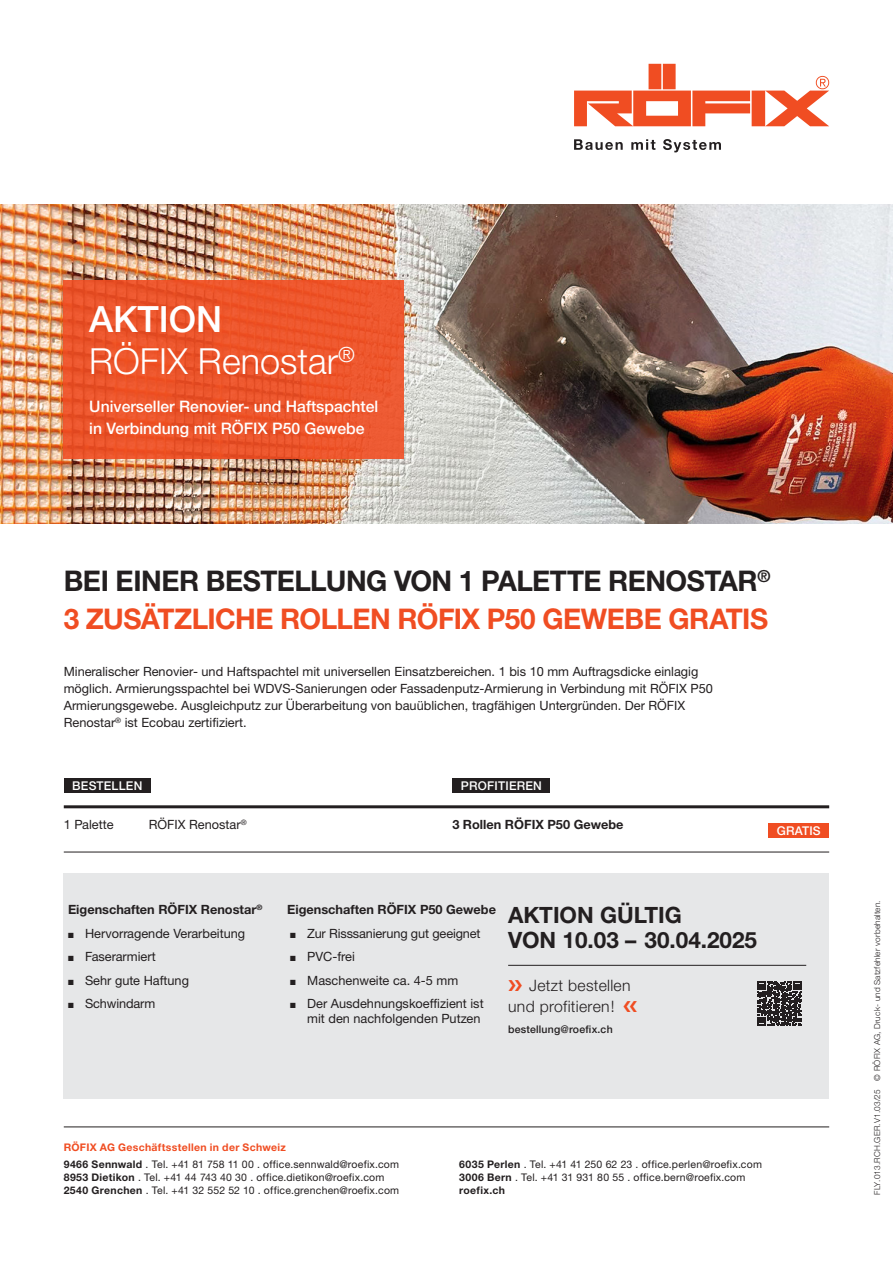
<style>
.page{position:relative;width:893px;height:1263px;background:#fff}
.page>*{position:absolute;margin:0;border:0;box-sizing:border-box;transform-origin:0 0}
.BRO_-_cover___main_headline{font:300 36px/42.5px "Helvetica Neue LT Std";color:#fff}
.BRO_-_header___headline_M__MA{font:700 28.5px/38.2px "Helvetica Neue LTW1 G";letter-spacing:-.02em;color:#f04d22}
.BRO_-_header___headline_S{font:700 22.5px/25.5px "Helvetica Neue LTW1 G";color:#231f20}
.BRO_-_cover___subline{font:500 15.75px/21.3px "Helvetica Neue LTW1 G";color:#fff}
.BRO_-_quote___text__MA{font:300 15.75px/21.3px "Helvetica Neue LTW1 G";letter-spacing:.02em;color:#231f20}
.BRO_-_text___body_text__MA{font:12.75px/17px "Helvetica Neue LTW1 G";color:#231f20;text-align:right}
.BRO_-_text___paragraph_headline_-_normal{font:700 12.75px "Helvetica Neue LTW1 G";color:#231f20}
.BRO_-_text___body_text__MA-2{font:700 12.75px "Helvetica Neue LTW1 G";color:#231f20}
.BRO_-_captions___text_shaded{font:500 12px "Helvetica Neue LTW1 G";letter-spacing:.02em;color:#fff}
.BRO_-_backside___address_text{font:10.5px "Helvetica Neue LTW1 G";letter-spacing:.02em;color:#231f20}
.BRO_-_backside___address_headline{font:700 10.5px "Helvetica Neue LTW1 G";letter-spacing:.025em;color:#f04d22}
.BRO_-_table___sub___L__MA{font:500 10.5px "Helvetica Neue LTW1 G";letter-spacing:.02em;color:#231f20}
.BRO_-_backside___address_text-2{font:700 10.5px "Helvetica Neue LTW1 G";letter-spacing:.025em;color:#231f20}
.BRO_-_backside___brochure_number{font:300 8.25px "Helvetica Neue LTW1 G";letter-spacing:.02em;color:#231f20}
.s1{font-family:"Helvetica Neue LTW1 G";font-weight:500}
.s2{color:#231f20}
.s3{font-weight:700}
</style>
<div class="page">
<div style="left:63px;top:873px;width:766px;height:225px;background:#e6e7e8"></div>
<img style="left:0;top:204px;width:893px;height:319px">
<div style="left:64px;top:280px;width:340px;height:179px;background:linear-gradient(to right,#ea5228,#ee572e)"></div>
<svg style="left:574px;top:139px;width:147px;height:13px"></svg>
<svg style="left:574px;top:64px;width:255px;height:62px"></svg>
<hr style="left:64px;top:1126px;width:765px;height:1px;background:#231f20">
<hr style="left:508px;top:965px;width:298px;height:1px;background:#231f20">
<div style="left:64px;top:778px;width:87px;height:15px;background:#231f20"></div>
<div style="left:452px;top:778px;width:98px;height:15px;background:#231f20"></div>
<hr style="left:64px;top:805px;width:765px;height:3px;background:#231f20">
<hr style="left:64px;top:852px;width:765px;height:1px;background:#231f20">
<div style="left:768px;top:823px;width:61px;height:15px;background:#f04d22"></div>
<svg style="left:757px;top:981px;width:44px;height:44px"></svg>
<p class="BRO_-_cover___main_headline" style="left:89px;top:297px;width:267px"><span class="s1">AKTION<br></span>RÖFIX Renostar<sup>®</sup></p>
<p class="BRO_-_cover___subline" style="left:89px;top:396px;width:290px">Universeller Renovier- und Haftspachtel in Verbindung mit RÖFIX P50 Gewebe</p>
<p class="BRO_-_header___headline_M__MA" style="left:64px;top:562px;width:708px"><span class="s2">BEI EINER BESTELLUNG VON 1 PALETTE RENOSTAR</span><sup>®<br></sup>3 ZUSÄTZLICHE ROLLEN RÖFIX P50 GEWEBE GRATIS</p>
<p class="BRO_-_text___body_text__MA" style="left:64px;top:663px;width:651px;text-align:left">Mineralischer Renovier- und Haftspachtel mit universellen Einsatzbereichen. 1 bis 10 mm Auftragsdicke einlagig möglich. Armierungsspachtel bei WDVS-Sanierungen oder Fassadenputz-Armierung in Verbindung mit RÖFIX P50<br>Armierungsgewebe. Ausgleichputz zur Überarbeitung von bauüblichen, tragfähigen Untergründen. Der RÖFIX Renostar<sup>®</sup> ist Ecobau zertifiziert.</p>
<p class="BRO_-_captions___text_shaded" style="left:72px;top:778px;width:72px">BESTELLEN</p>
<p class="BRO_-_text___body_text__MA" style="left:64px;top:816px;width:51px">1 Palette</p>
<p class="BRO_-_text___body_text__MA" style="left:149px;top:816px;width:99px">RÖFIX Renostar<sup>®</sup></p>
<p class="BRO_-_captions___text_shaded" style="left:461px;top:778px;width:83px">PROFITIEREN</p>
<p class="BRO_-_text___body_text__MA-2" style="left:452px;top:817px;width:173px">3 Rollen RÖFIX P50 Gewebe</p>
<p class="BRO_-_captions___text_shaded" style="left:777px;top:823px;width:45px">GRATIS</p>
<p class="BRO_-_text___paragraph_headline_-_normal" style="left:68px;top:902px;width:196px">Eigenschaften RÖFIX Renostar<sup>®</sup></p>
<p class="BRO_-_text___paragraph_headline_-_normal" style="left:287px;top:902px;width:210px">Eigenschaften RÖFIX P50 Gewebe</p>
<p class="BRO_-_text___body_text__MA" style="left:68px;top:925px;width:179px">■ Hervorragende Verarbeitung</p>
<p class="BRO_-_text___body_text__MA" style="left:68px;top:948px;width:89px">■ Faserarmiert</p>
<p class="BRO_-_text___body_text__MA" style="left:68px;top:972px;width:122px">■ Sehr gute Haftung</p>
<p class="BRO_-_text___body_text__MA" style="left:68px;top:995px;width:89px">■ Schwindarm</p>
<p class="BRO_-_text___body_text__MA" style="left:290px;top:925px;width:192px">■ Zur Risssanierung gut geeignet</p>
<p class="BRO_-_text___body_text__MA" style="left:290px;top:948px;width:66px">■ PVC-frei</p>
<p class="BRO_-_text___body_text__MA" style="left:290px;top:972px;width:170px">■ Maschenweite ca. 4-5 mm</p>
<p class="BRO_-_text___body_text__MA" style="left:290px;top:996px;width:195px;line-height:15px">■ Der Ausdehnungskoeffizient ist mit den nachfolgenden Putzen</p>
<p class="BRO_-_header___headline_S" style="left:508px;top:902px;width:250px">AKTION GÜLTIG<br>VON 10.03 – 30.04.2025</p>
<p class="BRO_-_quote___text__MA" style="left:508px;top:974px;width:124px;text-indent:21px">Jetzt bestellen und profitieren!</p>
<p class="BRO_-_table___sub___L__MA" style="left:508px;top:1023px;width:106px">bestellung@roefix.ch</p>
<p class="BRO_-_backside___address_headline" style="left:64px;top:1141px;width:224px">RÖFIX AG Geschäftsstellen in der Schweiz</p>
<p class="BRO_-_backside___address_text" style="left:64px;top:1158px;width:337px"><span class="s3">9466 Sennwald</span> . Tel. +41 81 758 11 00 . office.sennwald@roefix.com</p>
<p class="BRO_-_backside___address_text" style="left:64px;top:1171px;width:322px"><span class="s3">8953 Dietikon</span> . Tel. +41 44 743 40 30 . office.dietikon@roefix.com</p>
<p class="BRO_-_backside___address_text" style="left:64px;top:1184px;width:337px"><span class="s3">2540 Grenchen</span> . Tel. +41 32 552 52 10 . office.grenchen@roefix.com</p>
<p class="BRO_-_backside___address_text" style="left:459px;top:1158px;width:304px"><span class="s3">6035 Perlen</span> . Tel. +41 41 250 62 23 . office.perlen@roefix.com</p>
<p class="BRO_-_backside___address_text" style="left:459px;top:1171px;width:288px"><span class="s3">3006 Bern</span> . Tel. +41 31 931 80 55 . office.bern@roefix.com</p>
<p class="BRO_-_backside___address_text-2" style="left:459px;top:1184px;width:47px">roefix.ch</p>
<p class="BRO_-_backside___brochure_number" style="left:872px;top:1195px;width:296px;rotate:-90deg">FLY.013.RCH.GER.V1.03/25 © RÖFIX AG, Druck- und Satzfehler vorbehalten.</p>
</div>
